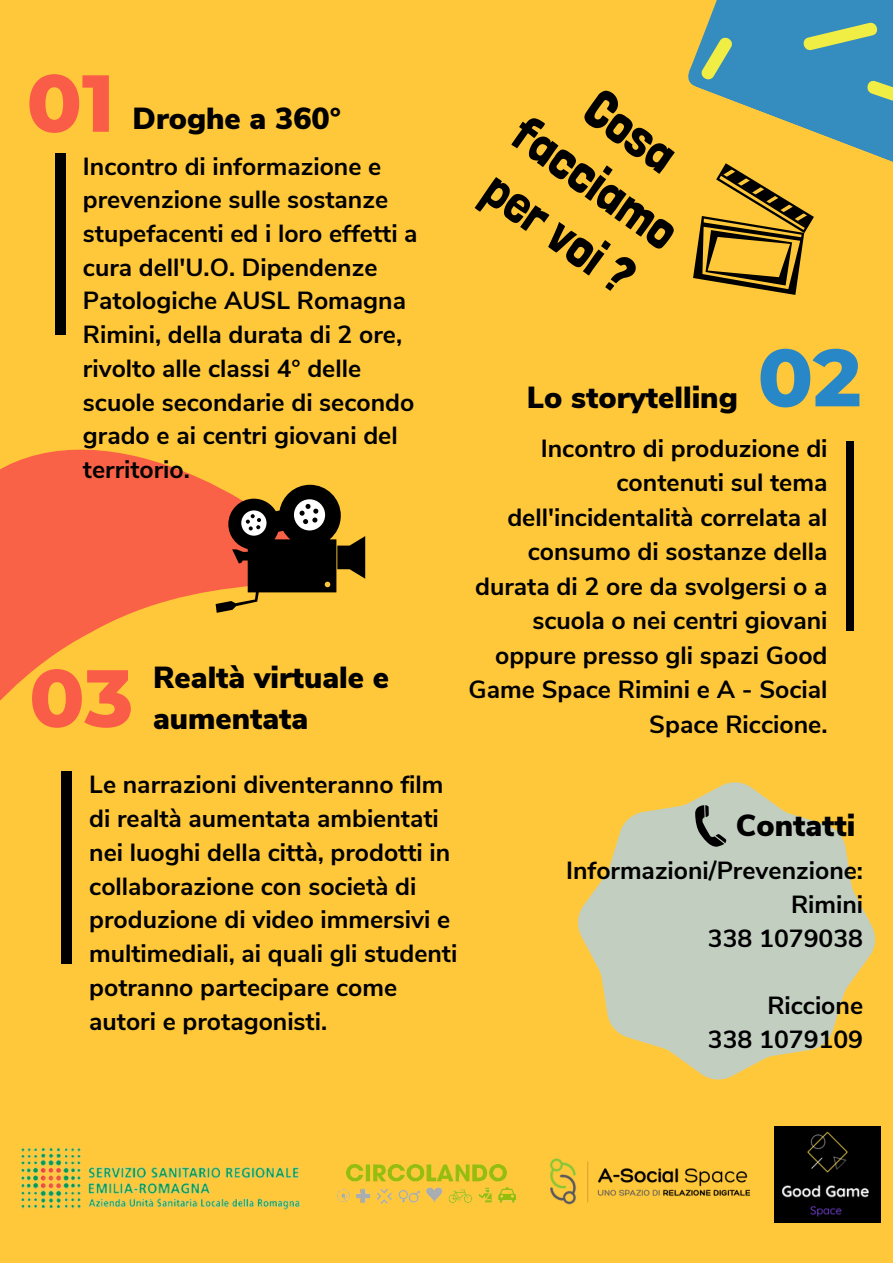
<style>
.page{position:relative;width:893px;height:1264px;background:#fff}
.page>*{position:absolute;margin:0;border:0;box-sizing:border-box;transform-origin:0 0}
.t1{font:800 80.7px "Montserrat";color:#f95c47}
.t2{font:800 80.7px "Montserrat";color:#2888c7}
.t3{font:800 80.55px "Montserrat";color:#f95c47}
.t4{font:53.25px/61.8px "Londrina Solid";color:#000;text-align:center}
.t5{font:900 30.45px/41.5px "Nunito Sans";color:#000}
.t6{font:700 24.75px/33.8px "Nunito Sans";color:#000;text-align:right}
</style>
<div class="page">
<div style="left:0;top:0;width:892px;height:1262px;background:#ffc83a"></div>
<div style="left:845px;top:441px;width:8px;height:190px;background:#000"></div>
<svg style="left:0;top:449px;width:314px;height:342px"></svg>
<div style="left:55px;top:153px;width:11px;height:182px;background:#000"></div>
<div style="left:61px;top:771px;width:10px;height:192px;background:#000"></div>
<img style="left:774px;top:1126px;width:106px;height:95px">
<img style="left:550px;top:1158px;width:201px;height:47px">
<img style="left:369px;top:1164px;width:146px;height:39px">
<svg style="left:578px;top:782px;width:298px;height:298px;fill:#c2cec0"></svg>
<svg style="left:695px;top:805px;width:31px;height:42px"></svg>
<svg style="left:215px;top:485px;width:150px;height:128px"></svg>
<svg style="left:688px;top:0;width:204px;height:295px"></svg>
<img style="left:20px;top:1147px;width:349px;height:63px">
<h2 class="t3" style="left:27px;top:54px;width:89px">01</h2>
<p class="t5" style="left:133px;top:98px;width:210px">Droghe a 360°</p>
<p class="t6" style="left:83px;top:149px;width:336px;text-align:left">Incontro di informazione e prevenzione sulle sostanze stupefacenti ed i loro effetti a cura dell'U.O. Dipendenze<br>Patologiche AUSL Romagna<br>Rimini, della durata di 2 ore, rivolto alle classi 4° delle scuole secondarie di secondo grado e ai centri giovani del territorio.</p>
<h1 class="t1" style="left:29px;top:648px;width:105px">03</h1>
<p class="t5" style="left:153px;top:657px;width:237px">Realtà virtuale e aumentata</p>
<h3 class="t4" style="left:571px;top:51px;width:191px;rotate:35deg">Cosa facciamo per voi ?</h3>
<h1 class="t2" style="left:757px;top:328px;width:105px">02</h1>
<p class="t5" style="left:526px;top:377px;width:212px">Lo storytelling</p>
<p class="t6" style="left:468px;top:431px;width:360px;line-height:34.5px">Incontro di produzione di contenuti sul tema dell'incidentalità correlata al consumo di sostanze della durata di 2 ore da svolgersi o a scuola o nei centri giovani oppure presso gli spazi Good<br>Game Space Rimini e A - Social<br>Space Riccione.</p>
<p class="t6" style="left:89px;top:768px;width:369px;text-align:left">Le narrazioni diventeranno film di realtà aumentata ambientati nei luoghi della città, prodotti in collaborazione con società di produzione di video immersivi e multimediali, ai quali gli studenti potranno partecipare come autori e protagonisti.</p>
<p class="t5" style="left:735px;top:805px;width:121px">Contatti</p>
<p class="t6" style="left:566px;top:854px;width:298px">Informazioni/Prevenzione:<br>Rimini<br>338 1079038</p>
<p class="t6" style="left:708px;top:989px;width:157px">Riccione<br>338 1079109</p>
</div>
